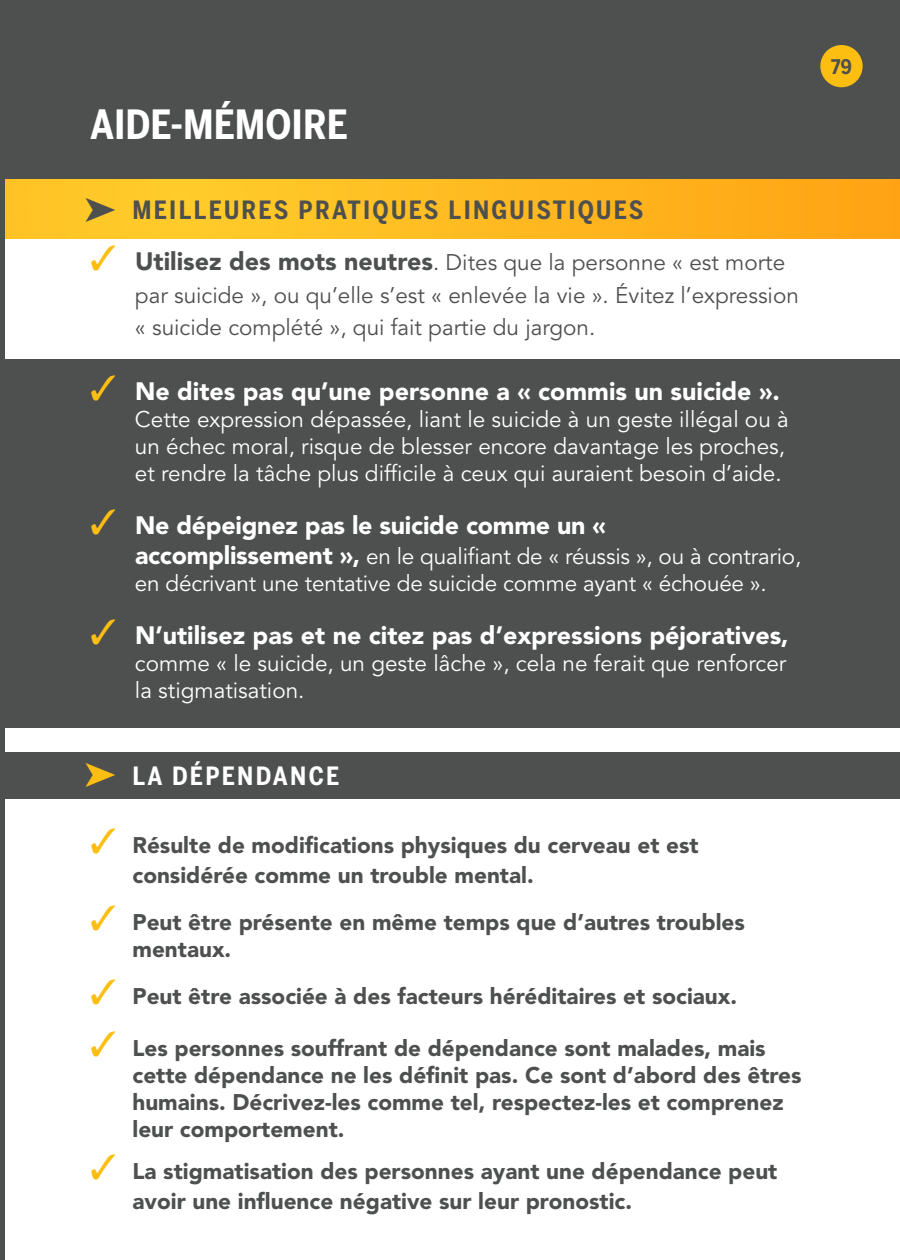
<style>
.page{position:relative;width:900px;height:1260px;background:#fff}
.page>*{position:absolute;margin:0;border:0;box-sizing:border-box;transform-origin:0 0}
.t1{font:700 40px "Benton Sans Cond";color:#fff}
.regular_mindset_para{font:900 25px "Avenir LT Std";color:#fff}
.t2{font:700 25px "Benton Sans Cond";letter-spacing:.09em;color:#4e4f4f}
.t3{font:700 25px "Benton Sans Cond";letter-spacing:.09em;color:#fff}
.regular_mindset_para-2{font:900 22.5px/27px "Avenir LT Std";color:#4e4f4f}
.regular_mindset_para-3{font:22.5px/27px "Avenir LT Std";color:#fff}
.regular_mindset_para-4{font:22.5px/32.5px "Avenir LT Std";color:#4e4f4f}
.t4{font:700 20px "Benton Sans Cond";color:#4e4f4f}
.s1{color:#fdbe12}
.s2{font-weight:900;font-size:25px}
</style>
<div class="page">
<div style="left:5px;top:175px;width:895px;height:63px;background:linear-gradient(to right,#ffcf2d,#ffa615)"></div>
<div style="left:0;top:0;width:900px;height:179px;background:#4e4f4f"></div>
<div style="left:5px;top:359px;width:895px;height:368px;background:#4e4f4f"></div>
<div style="left:5px;top:752px;width:895px;height:47px;background:#4e4f4f"></div>
<div style="left:0;top:179px;width:5px;height:1081px;background:#4e4f4f"></div>
<div style="left:820px;top:45px;width:43px;height:42px;background:#fdbe12;border-radius:50%"></div>
<svg style="left:86px;top:197px;width:29px;height:25px"></svg>
<p class="t1" style="left:90px;top:101px;width:259px">AIDE-MÉMOIRE</p>
<p class="t2" style="left:132px;top:195px;width:513px">MEILLEURES PRATIQUES LINGUISTIQUES</p>
<p class="regular_mindset_para-4" style="left:135px;top:247px;width:665px;text-indent:-45px"><span class="s1">✓</span> <span class="s2">Utilisez des mots neutres</span>. Dites que la personne « est morte par suicide », ou qu’elle s’est « enlevée la vie ». Évitez l’expression « suicide complété », qui fait partie du jargon.</p>
<p class="regular_mindset_para" style="left:90px;top:376px;width:691px"><span class="s1">✓</span> Ne dites pas qu’une personne a « commis un suicide ».</p>
<p class="regular_mindset_para-3" style="left:135px;top:406px;width:655px">Cette expression dépassée, liant le suicide à un geste illégal ou à un échec moral, risque de blesser encore davantage les proches, et rendre la tâche plus difficile à ceux qui auraient besoin d’aide.</p>
<p class="regular_mindset_para" style="left:90px;top:510px;width:517px"><span class="s1">✓</span> Ne dépeignez pas le suicide comme un «</p>
<p class="regular_mindset_para-3" style="left:135px;top:543px;width:668px"><span class="s2">accomplissement »,</span> en le qualifiant de « réussis », ou à contrario, en décrivant une tentative de suicide comme ayant « échouée ».</p>
<p class="regular_mindset_para" style="left:90px;top:620px;width:700px"><span class="s1">✓</span> N’utilisez pas et ne citez pas d’expressions péjoratives,</p>
<p class="regular_mindset_para-3" style="left:135px;top:651px;width:653px">comme « le suicide, un geste lâche », cela ne ferait que renforcer la stigmatisation.</p>
<p class="t3" style="left:132px;top:761px;width:208px">LA DÉPENDANCE</p>
<p class="regular_mindset_para-2" style="left:132px;top:830px;width:568px;line-height:30px;text-indent:-42px"><span class="s1">✓</span> Résulte de modifications physiques du cerveau et est considérée comme un trouble mental.</p>
<p class="regular_mindset_para-2" style="left:132px;top:909px;width:614px;text-indent:-42px"><span class="s1">✓</span> Peut être présente en même temps que d’autres troubles mentaux.</p>
<p class="regular_mindset_para-2" style="left:90px;top:983px;width:649px"><span class="s1">✓</span> Peut être associée à des facteurs héréditaires et sociaux.</p>
<p class="regular_mindset_para-2" style="left:132px;top:1035px;width:671px;text-indent:-42px"><span class="s1">✓</span> Les personnes souffrant de dépendance sont malades, mais cette dépendance ne les définit pas. Ce sont d’abord des êtres humains. Décrivez-les comme tel, respectez-les et comprenez leur comportement.</p>
<p class="regular_mindset_para-2" style="left:132px;top:1156px;width:646px;line-height:30px;text-indent:-42px"><span class="s1">✓</span> La stigmatisation des personnes ayant une dépendance peut avoir une influence négative sur leur pronostic.</p>
<p class="t4" style="left:831px;top:55px;width:22px">79</p>
</div>
